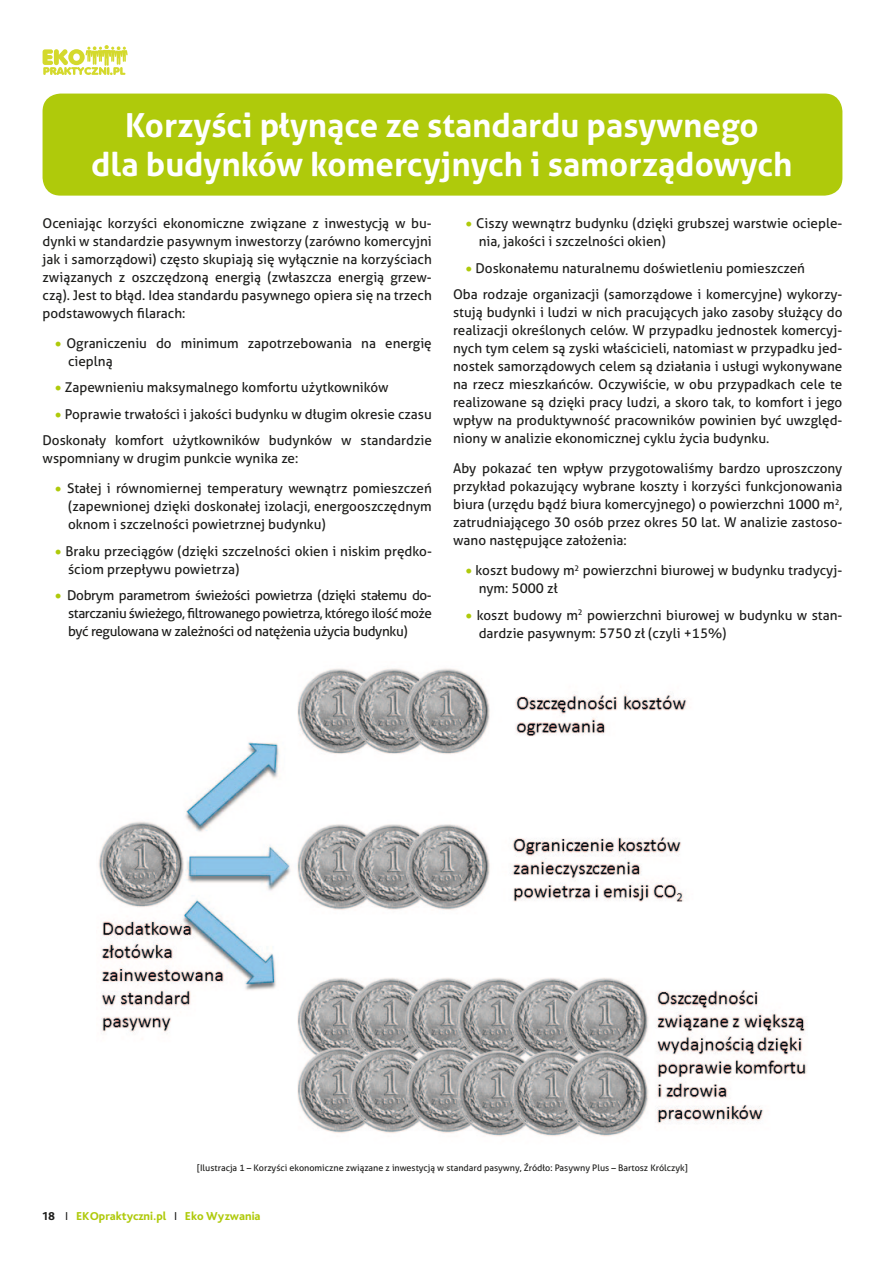
<style>
.page{position:relative;width:885px;height:1263px;background:#fff}
.page>*{position:absolute;margin:0;border:0;box-sizing:border-box;transform-origin:0 0}
.t1{font:700 33px/38.5px "Aller";color:#fff;text-align:center}
.t2{font:13.5px/18px "Aller";color:#1d1d1b}
.t3{font:800 12px "Bliss Pro";color:#afca0b}
.t4{font:9px "Aller";color:#1d1d1b}
.s1{color:#afca0b}
.s2{color:#1d1d1b}
.s3{font-weight:400;color:#1d1d1b}
</style>
<div class="page">
<svg style="left:43px;top:45px;width:85px;height:30px"></svg>
<div style="left:43px;top:94px;width:799px;height:102px;background:#afca0b;border-radius:18px"></div>
<img style="left:98px;top:668px;width:709px;height:468px">
<h1 class="t1" style="left:91px;top:106px;width:702px">Korzyści płynące ze standardu pasywnego<br>dla budynków komercyjnych i samorządowych</h1>
<p class="t2" style="left:43px;top:214px;width:391px;text-align:justify">Oceniając korzyści ekonomiczne związane z inwestycją w bu&shy;dynki w standardzie pasywnym inwestorzy (zarówno komercyjni jak i samorządowi) często skupiają się wyłącznie na korzyściach związanych z oszczędzoną energią (zwłaszcza energią grzew&shy;czą). Jest to błąd. Idea standardu pasywnego opiera się na trzech podstawowych filarach:</p>
<p class="t2" style="left:68px;top:334px;width:365px;text-indent:-13px"><span class="s1">•</span> Ograniczeniu do minimum zapotrzebowania na energię cieplną</p>
<p class="t2" style="left:55px;top:379px;width:334px"><span class="s1">•</span> Zapewnieniu maksymalnego komfortu użytkowników</p>
<p class="t2" style="left:43px;top:401px;width:391px;line-height:26.5px;text-align:right"><span class="s1">•</span> Poprawie trwałości i jakości budynku w długim okresie czasu<br>Doskonały komfort użytkowników budynków w standardzie</p>
<p class="t2" style="left:43px;top:450px;width:257px">wspomniany w drugim punkcie wynika ze:</p>
<p class="t2" style="left:68px;top:480px;width:365px;text-align:justify;text-indent:-13px"><span class="s1">•</span> Stałej i równomiernej temperatury wewnątrz pomieszczeń (zapewnionej dzięki doskonałej izolacji, energooszczędnym oknom i szczelności powietrznej budynku)</p>
<p class="t2" style="left:68px;top:542px;width:365px;text-indent:-13px"><span class="s1">•</span> Braku przeciągów (dzięki szczelności okien i niskim prędko&shy;ściom przepływu powietrza)</p>
<p class="t2" style="left:68px;top:586px;width:365px;text-align:justify;text-indent:-13px"><span class="s1">•</span> Dobrym parametrom świeżości powietrza (dzięki stałemu do&shy;starczaniu świeżego, filtrowanego powietrza, którego ilość może być regulowana w zależności od natężenia użycia budynku)</p>
<p class="t2" style="left:478px;top:214px;width:365px;text-indent:-13px"><span class="s1">•</span> Ciszy wewnątrz budynku (dzięki grubszej warstwie ocieple&shy;nia, jakości i szczelności okien)</p>
<p class="t2" style="left:453px;top:255px;width:391px;line-height:26.5px;text-indent:13px"><span class="s1">•</span> Doskonałemu naturalnemu doświetleniu pomieszczeń<br>Oba rodzaje organizacji (samorządowe i komercyjne) wykorzy-</p>
<p class="t2" style="left:453px;top:303px;width:391px;text-align:justify">stują budynki i ludzi w nich pracujących jako zasoby służący do realizacji określonych celów. W przypadku jednostek komercyj&shy;nych tym celem są zyski właścicieli, natomiast w przypadku jed&shy;nostek samorządowych celem są działania i usługi wykonywane na rzecz mieszkańców. Oczywiście, w obu przypadkach cele te realizowane są dzięki pracy ludzi, a skoro tak, to komfort i jego wpływ na produktywność pracowników powinien być uwzględ&shy;niony w analizie ekonomicznej cyklu życia budynku.</p>
<p class="t2" style="left:453px;top:459px;width:391px;text-align:justify">Aby pokazać ten wpływ przygotowaliśmy bardzo uproszczony przykład pokazujący wybrane koszty i korzyści funkcjonowania biura (urzędu bądź biura komercyjnego) o powierzchni 1000 m<sup>2</sup>, zatrudniającego 30 osób przez okres 50 lat. W analizie zastoso&shy;wano następujące założenia:</p>
<p class="t2" style="left:478px;top:562px;width:365px;text-indent:-13px"><span class="s1">•</span> koszt budowy m<sup>2</sup> powierzchni biurowej w budynku tradycyj&shy;nym: 5000 zł</p>
<p class="t2" style="left:478px;top:606px;width:365px;text-indent:-13px"><span class="s1">•</span> koszt budowy m<sup>2</sup> powierzchni biurowej w budynku w stan&shy;dardzie pasywnym: 5750 zł (czyli +15%)</p>
<p class="t4" style="left:197px;top:1162px;width:492px">[Ilustracja 1 – Korzyści ekonomiczne związane z inwestycją w standard pasywny, Źródło: Pasywny Plus – Bartosz Królczyk]</p>
<p class="t3" style="left:43px;top:1209px;width:219px"><span class="s2">18</span> <span class="s3">I</span> EKOpraktyczni.pl <span class="s3">I</span> Eko Wyzwania</p>
</div>
